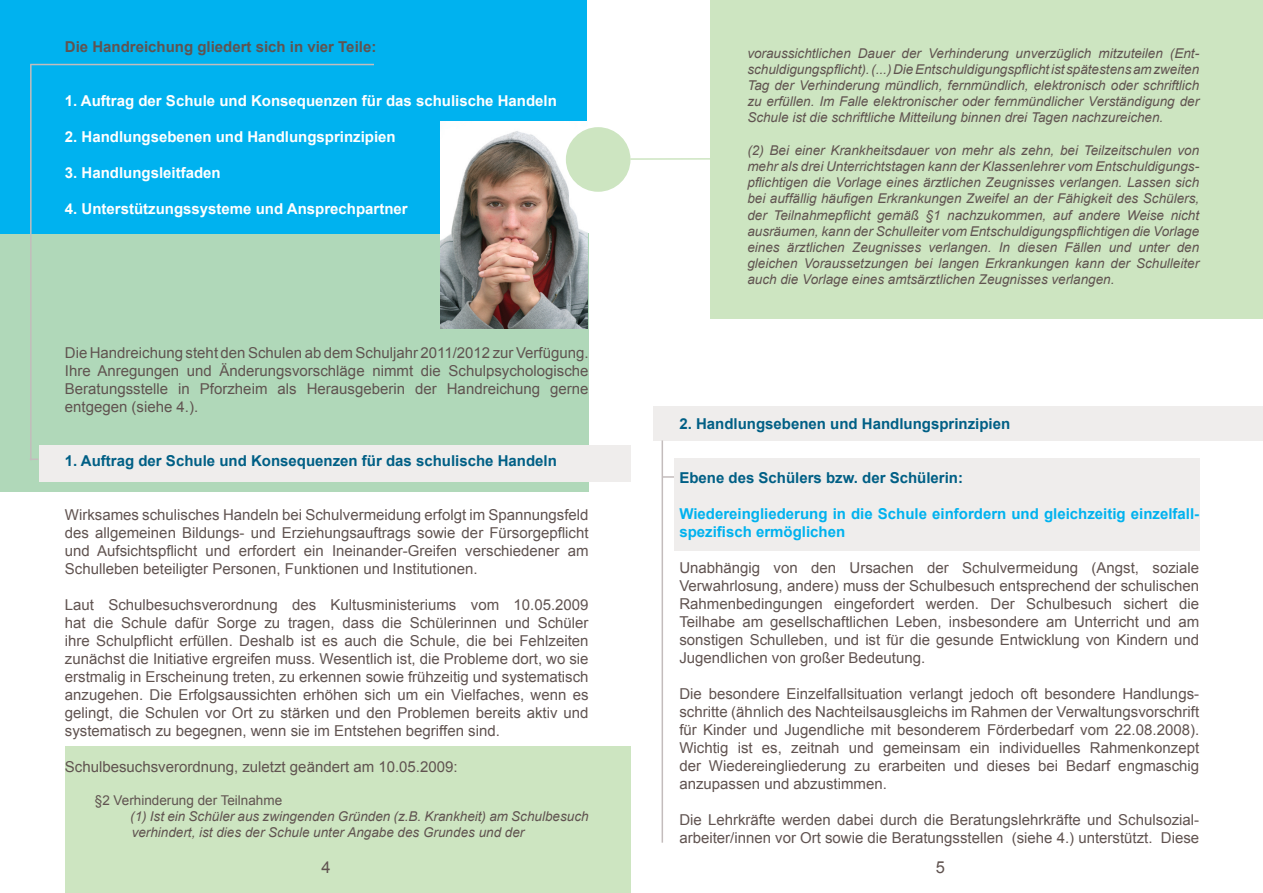
<style>
.page{position:relative;width:1263px;height:893px;background:#fff}
.page>*{position:absolute;margin:0;border:0;box-sizing:border-box;transform-origin:0 0}
.t1{font:16.5px "Arial";color:#605350}
.t2{font:15px/18px "Arial";color:#605350;text-align:justify}
.t3{font:700 15px "Arial";color:#fff}
.t4{font:700 15px "Arial";color:#005f85}
.t5{font:700 15px/18px "Arial";color:#00b2ef}
.t6{font:700 15px "Arial";color:#605350}
.t7{font:italic 13.5px/16.2px "Arial";color:#605350;text-align:justify}
.t8{font:13.5px "Arial";color:#605350}
</style>
<div class="page">
<div style="left:0;top:233px;width:589px;height:259px;background:#b0d8b9"></div>
<div style="left:65px;top:746px;width:565px;height:147px;background:#cde5c1"></div>
<div style="left:39px;top:445px;width:591px;height:36px;background:#efedec"></div>
<div style="left:0;top:0;width:587px;height:233px;background:#00b2ef"></div>
<img style="left:440px;top:121px;width:148px;height:207px">
<hr style="left:30px;top:65px;width:2px;height:395px;background:#c3bcbc">
<div style="left:566px;top:127px;width:64px;height:65px;background:#cde5c1;border-radius:50%"></div>
<svg style="left:32px;top:458px;width:6px;height:2px"></svg>
<hr style="left:30px;top:64px;width:344px;height:1px;background:#c3bcbc">
<div style="left:674px;top:459px;width:525px;height:92px;background:#efedec"></div>
<div style="left:653px;top:406px;width:610px;height:34px;background:#efedec"></div>
<div style="left:710px;top:0;width:553px;height:319px;background:#cde5c1"></div>
<hr style="left:630px;top:158px;width:80px;height:2px;background:#cde5c1">
<hr style="left:661px;top:440px;width:2px;height:403px;background:#c3bcbc">
<svg style="left:663px;top:476px;width:11px;height:2px"></svg>
<p class="t6" style="left:65px;top:37px;width:313px">Die Handreichung gliedert sich in vier Teile:</p>
<p class="t3" style="left:65px;top:91px;width:494px">1. Auftrag der Schule und Konsequenzen für das schulische Handeln</p>
<p class="t3" style="left:65px;top:127px;width:332px">2. Handlungsebenen und Handlungsprinzipien</p>
<p class="t3" style="left:65px;top:163px;width:157px">3. Handlungsleitfaden</p>
<p class="t3" style="left:65px;top:199px;width:344px">4. Unterstützungssysteme und Ansprechpartner</p>
<p class="t2" style="left:65px;top:344px;width:525px">Die Handreichung steht den Schulen ab dem Schuljahr 2011/2012 zur Verfügung.<br>Ihre Anregungen und Änderungsvorschläge nimmt die Schulpsychologische Beratungsstelle in Pforzheim als Herausgeberin der Handreichung gerne entgegen (siehe 4.).</p>
<p class="t4" style="left:65px;top:451px;width:494px">1. Auftrag der Schule und Konsequenzen für das schulische Handeln</p>
<p class="t2" style="left:65px;top:506px;width:525px">Wirksames schulisches Handeln bei Schulvermeidung erfolgt im Spannungsfeld des allgemeinen Bildungs- und Erziehungsauftrags sowie der Fürsorgepflicht und Aufsichtspflicht und erfordert ein Ineinander-Greifen verschiedener am Schulleben beteiligter Personen, Funktionen und Institutionen.</p>
<p class="t2" style="left:65px;top:596px;width:525px">Laut Schulbesuchsverordnung des Kultusministeriums vom 10.05.2009 hat die Schule dafür Sorge zu tragen, dass die Schülerinnen und Schüler ihre Schulpflicht erfüllen. Deshalb ist es auch die Schule, die bei Fehlzeiten zunächst die Initiative ergreifen muss. Wesentlich ist, die Probleme dort, wo sie erstmalig in Erscheinung treten, zu erkennen sowie frühzeitig und systematisch anzugehen. Die Erfolgsaussichten erhöhen sich um ein Vielfaches, wenn es gelingt, die Schulen vor Ort zu stärken und den Problemen bereits aktiv und systematisch zu begegnen, wenn sie im Entstehen begriffen sind.</p>
<p class="t2" style="left:65px;top:758px;width:394px">Schulbesuchsverordnung, zuletzt geändert am 10.05.2009:</p>
<p class="t8" style="left:95px;top:791px;width:189px">§2 Verhinderung der Teilnahme</p>
<p class="t7" style="left:130px;top:808px;width:460px">(1) Ist ein Schüler aus zwingenden Gründen (z.B. Krankheit) am Schulbesuch verhindert, ist dies der Schule unter Angabe des Grundes und der</p>
<p class="t1" style="left:321px;top:856px;width:11px">4</p>
<p class="t7" style="left:747px;top:45px;width:453px">voraussichtlichen Dauer der Verhinderung unverzüglich mitzuteilen (Ent&shy;schuldigungspflicht). (...) Die Entschuldigungspflicht ist spätestens am zweiten Tag der Verhinderung mündlich, fernmündlich, elektronisch oder schriftlich zu erfüllen. Im Falle elektronischer oder fernmündlicher Verständigung der Schule ist die schriftliche Mitteilung binnen drei Tagen nachzureichen.</p>
<p class="t7" style="left:747px;top:142px;width:453px">(2) Bei einer Krankheitsdauer von mehr als zehn, bei Teilzeitschulen von mehr als drei Unterrichtstagen kann der Klassenlehrer vom Entschuldigungs&shy;pflichtigen die Vorlage eines ärztlichen Zeugnisses verlangen. Lassen sich bei auffällig häufigen Erkrankungen Zweifel an der Fähigkeit des Schülers, der Teilnahmepflicht gemäß §1 nachzukommen, auf andere Weise nicht ausräumen, kann der Schulleiter vom Entschuldigungspflichtigen die Vorlage eines ärztlichen Zeugnisses verlangen. In diesen Fällen und unter den gleichen Voraussetzungen bei langen Erkrankungen kann der Schulleiter auch die Vorlage eines amtsärztlichen Zeugnisses verlangen.</p>
<p class="t4" style="left:679px;top:413px;width:332px">2. Handlungsebenen und Handlungsprinzipien</p>
<p class="t4" style="left:679px;top:467px;width:285px">Ebene des Schülers bzw. der Schülerin:</p>
<p class="t5" style="left:679px;top:505px;width:521px">Wiedereingliederung in die Schule einfordern und gleichzeitig einzelfall&shy;spezifisch ermöglichen</p>
<p class="t2" style="left:679px;top:558px;width:521px">Unabhängig von den Ursachen der Schulvermeidung (Angst, soziale Verwahrlosung, andere) muss der Schulbesuch entsprechend der schulischen Rahmenbedingungen eingefordert werden. Der Schulbesuch sichert die Teilhabe am gesellschaftlichen Leben, insbesondere am Unterricht und am sonstigen Schulleben, und ist für die gesunde Entwicklung von Kindern und Jugendlichen von großer Bedeutung.</p>
<p class="t2" style="left:679px;top:684px;width:521px">Die besondere Einzelfallsituation verlangt jedoch oft besondere Handlungs&shy;schritte (ähnlich des Nachteilsausgleichs im Rahmen der Verwaltungsvorschrift für Kinder und Jugendliche mit besonderem Förderbedarf vom 22.08.2008).<br>Wichtig ist es, zeitnah und gemeinsam ein individuelles Rahmenkonzept der Wiedereingliederung zu erarbeiten und dieses bei Bedarf engmaschig anzupassen und abzustimmen.</p>
<p class="t2" style="left:679px;top:810px;width:521px">Die Lehrkräfte werden dabei durch die Beratungslehrkräfte und Schulsozial&shy;arbeiter/innen vor Ort sowie die Beratungsstellen (siehe 4.) unterstützt. Diese</p>
<p class="t1" style="left:936px;top:856px;width:11px">5</p>
</div>
